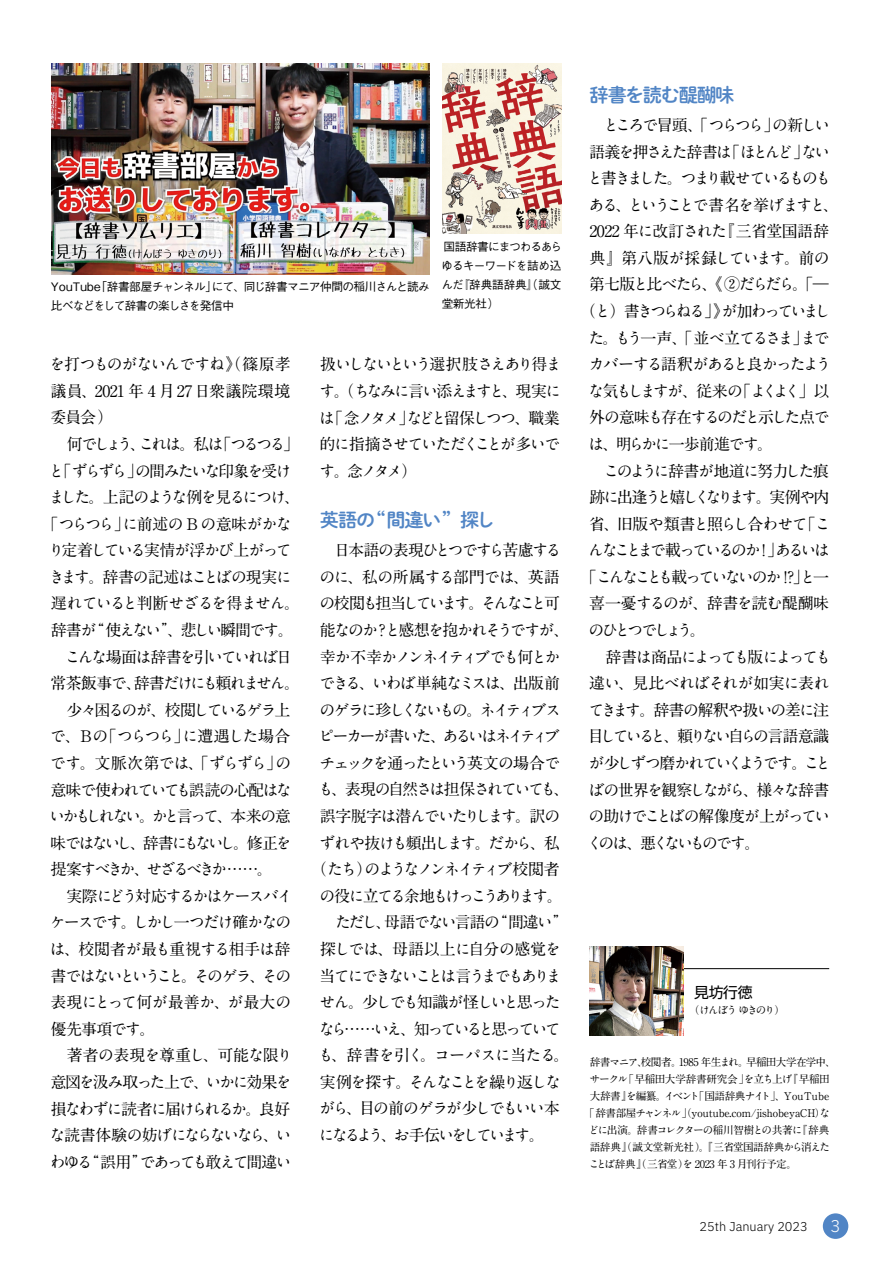
<style>
.page{position:relative;width:893px;height:1263px;background:#fff}
.page>*{position:absolute;margin:0;border:0;box-sizing:border-box;transform-origin:0 0}
.t1{font:19.2px "Shuei M Go Std B";letter-spacing:-.065em;color:#5185c5}
.t2{font:300 16.95px "IBM Plex Sans";color:#fff}
.t3{font:700 15.9px/26.5px "A1 Mincho Std";letter-spacing:-.125em;color:#000}
.t4{font:700 15.9px "A1 Mincho Std";letter-spacing:-.105em;color:#000}
.t5{font:700 15.9px "A1 Mincho Std";letter-spacing:-.155em;color:#000}
.t6{font:700 15.9px "A1 Mincho Std";letter-spacing:-.185em;color:#000}
.t7{font:700 15.9px "A1 Mincho Std";letter-spacing:-.18em;color:#000}
.t8{font:700 15.9px "A1 Mincho Std";letter-spacing:-.175em;color:#000}
.t9{font:700 15.9px "A1 Mincho Std";letter-spacing:-.15em;color:#000}
.t10{font:700 15.9px "A1 Mincho Std";letter-spacing:-.03em;color:#000}
.t11{font:700 15.9px "A1 Mincho Std";letter-spacing:-.17em;color:#000}
.t12{font:700 15.9px "A1 Mincho Std";letter-spacing:-.165em;color:#000}
.t13{font:700 15.9px "A1 Mincho Std";letter-spacing:-.08em;color:#000}
.t14{font:700 15.9px "A1 Mincho Std";letter-spacing:-.1em;color:#000}
.t15{font:700 15.9px "A1 Mincho Std";letter-spacing:-.04em;color:#000}
.t16{font:700 15.9px "A1 Mincho Std";letter-spacing:-.035em;color:#000}
.t17{font:700 15.9px "A1 Mincho Std";letter-spacing:-.075em;color:#000}
.t18{font:700 15.9px "A1 Mincho Std";letter-spacing:-.195em;color:#000}
.t19{font:700 15.9px "A1 Mincho Std";letter-spacing:-.09em;color:#000}
.t20{font:700 15.9px/26.5px "A1 Mincho Std";letter-spacing:-.015em;color:#000}
.t21{font:700 15.9px "A1 Mincho Std";letter-spacing:-.16em;color:#000}
.t22{font:700 15.9px "A1 Mincho Std";letter-spacing:-.065em;color:#000}
.t23{font:700 15.9px "A1 Mincho Std";letter-spacing:-.145em;color:#000}
.t24{font:700 15.9px "A1 Mincho Std";letter-spacing:-.055em;color:#000}
.t25{font:700 15.9px "A1 Mincho Std";letter-spacing:-.045em;color:#000}
.t26{font:700 15.9px "A1 Mincho Std";letter-spacing:-.06em;color:#000}
.t27{font:700 15.9px "A1 Mincho Std";letter-spacing:-.05em;color:#000}
.t28{font:700 15.9px "A1 Mincho Std";letter-spacing:-.2em;color:#000}
.t29{font:300 12.75px "IBM Plex Sans";color:#000}
.t30{font:500 11.7px/18.8px "Gothic BBB Pro";letter-spacing:-.06em;color:#000}
.t31{font:700 10.65px "A1 Mincho Std";letter-spacing:-.055em;color:#000}
.t32{font:700 10.65px "A1 Mincho Std";letter-spacing:-.01em;color:#000}
.t33{font:700 10.65px "A1 Mincho Std";letter-spacing:-.095em;color:#000}
.t34{font:700 10.65px "A1 Mincho Std";letter-spacing:-.165em;color:#000}
</style>
<div class="page">
<div style="left:823px;top:1213px;width:25px;height:26px;background:#5185c5;border-radius:50%"></div>
<img style="left:51px;top:64px;width:378px;height:210px">
<img style="left:442px;top:64px;width:119px;height:169px">
<hr style="left:590px;top:968px;width:239px;height:1px;background:#000">
<img style="left:589px;top:947px;width:95px;height:89px">
<p class="t30" style="left:51px;top:275px;width:380px;line-height:19.2px">YouTube「辞書部屋チャンネル」にて、同じ辞書マニア仲間の稲川さんと読み比べなどをして辞書の楽しさを発信中</p>
<p class="t30" style="left:441px;top:236px;width:123px;text-align:justify">国語辞書にまつわるあらゆるキーワードを詰め込んだ『辞典語辞典』（誠文堂新光社）</p>
<p class="t20" style="left:51px;top:349px;width:241px;text-indent:175px">》<br>議員、2021 年 4 月27日衆議院環境委員会）</p>
<p class="t18" style="left:67px;top:431px;width:234px">何でしょう、これは。私は「つるつる」</p>
<p class="t3" style="left:48px;top:455px;width:245px">と「ずらずら」の間みたいな印象を受け</p>
<p class="t3" style="left:49px;top:482px;width:253px">ました。上記のような例を見るにつけ、</p>
<p class="t22" style="left:42px;top:511px;width:251px">「つらつら」に前述の B の意味がかな</p>
<p class="t3" style="left:48px;top:535px;width:245px">り定着している実情が浮かび上がって</p>
<p class="t17" style="left:49px;top:564px;width:244px">きます。辞書の記述はことばの現実に</p>
<p class="t13" style="left:51px;top:590px;width:251px">遅れていると判断せざるを得ません。</p>
<p class="t3" style="left:51px;top:615px;width:244px">辞書が“ 使えない”、悲しい瞬間です。</p>
<p class="t3" style="left:65px;top:641px;width:229px">こんな場面は辞書を引いていれば日</p>
<p class="t3" style="left:50px;top:668px;width:251px">常茶飯事で、辞書だけにも頼れません。</p>
<p class="t9" style="left:67px;top:697px;width:226px">少々困るのが、校閲しているゲラ上</p>
<p class="t14" style="left:50px;top:723px;width:242px">で、Ｂの「つらつら」に遭遇した場合</p>
<p class="t15" style="left:50px;top:750px;width:243px">です。文脈次第では、「ずらずら」の</p>
<p class="t4" style="left:51px;top:777px;width:243px">意味で使われていても誤読の心配はな</p>
<p class="t6" style="left:49px;top:803px;width:243px">いかもしれない。かと言って、本来の意</p>
<p class="t12" style="left:50px;top:830px;width:243px">味ではないし、辞書にもないし。修正を</p>
<p class="t8" style="left:51px;top:856px;width:224px">提案すべきか、せざるべきか… …。</p>
<p class="t3" style="left:67px;top:880px;width:228px">実際にどう対応するかはケースバイ</p>
<p class="t3" style="left:50px;top:907px;width:243px">ケースです。しかし一つだけ確かなの</p>
<p class="t10" style="left:50px;top:936px;width:242px">は、校閲者が最も重視する相手は辞</p>
<p class="t5" style="left:51px;top:963px;width:242px">書ではないということ。そのゲラ、その</p>
<p class="t10" style="left:51px;top:989px;width:242px">表現にとって何が最善か、が最大の</p>
<p class="t3" style="left:51px;top:1013px;width:106px">優先事項です。</p>
<p class="t27" style="left:67px;top:1042px;width:228px">著者の表現を尊重し、可能な限り</p>
<p class="t3" style="left:51px;top:1066px;width:243px">意図を汲み取った上で、いかに効果を</p>
<p class="t3" style="left:51px;top:1093px;width:241px">損なわずに読者に届けられるか。良好</p>
<p class="t19" style="left:50px;top:1122px;width:243px">な読書体験の妨げにならないなら、い</p>
<p class="t3" style="left:50px;top:1146px;width:243px">わゆる“ 誤用 ”であっても敢えて間違い</p>
<p class="t17" style="left:49px;top:351px;width:243px">を打つものがないんですね（篠原孝</p>
<p class="t3" style="left:319px;top:349px;width:244px">扱いしないという選択肢さえあり得ます。（ちなみに言い添えますと、現実には「念ノタメ」などと留保しつつ、職業的に指摘させていただくことが多いです。念ノタメ）</p>
<p class="t1" style="left:320px;top:506px;width:177px">英語の“間違い”探し</p>
<p class="t3" style="left:334px;top:535px;width:229px">日本語の表現ひとつですら苦慮する</p>
<p class="t10" style="left:319px;top:564px;width:242px">のに、私の所属する部門では、英語</p>
<p class="t6" style="left:319px;top:590px;width:242px">の校閲も担当しています。そんなこと可</p>
<p class="t3" style="left:320px;top:614px;width:251px">能なのか？と感想を抱かれそうですが、</p>
<p class="t3" style="left:320px;top:641px;width:242px">幸か不幸かノンネイティブでも何とか</p>
<p class="t3" style="left:319px;top:668px;width:242px">できる、いわば単純なミスは、出版前</p>
<p class="t11" style="left:319px;top:697px;width:243px">のゲラに珍しくないもの。ネイティブス</p>
<p class="t5" style="left:318px;top:723px;width:243px">ピーカーが書いた、あるいはネイティブ</p>
<p class="t3" style="left:319px;top:747px;width:242px">チェックを通ったという英文の場合で</p>
<p class="t3" style="left:318px;top:774px;width:253px">も、表現の自然さは担保されていても、</p>
<p class="t3" style="left:320px;top:801px;width:242px">誤字脱字は潜んでいたりします。訳の</p>
<p class="t4" style="left:320px;top:830px;width:242px">ずれや抜けも頻出します。だから、私</p>
<p class="t3" style="left:311px;top:854px;width:250px">（たち）のようなノンネイティブ校閲者</p>
<p class="t8" style="left:319px;top:883px;width:245px">の役に立てる余地もけっこうあります。</p>
<p class="t3" style="left:335px;top:907px;width:235px">ただし、母語でない言語の“ 間違い”</p>
<p class="t24" style="left:320px;top:936px;width:242px">探しでは、母語以上に自分の感覚を</p>
<p class="t21" style="left:319px;top:963px;width:244px">当てにできないことは言うまでもありま</p>
<p class="t3" style="left:319px;top:987px;width:243px">せん。少しでも知識が怪しいと思った</p>
<p class="t7" style="left:319px;top:1016px;width:244px">なら… …いえ、知っていると思っていて</p>
<p class="t15" style="left:318px;top:1042px;width:253px">も、辞書を引く。コーパスに当たる。</p>
<p class="t3" style="left:320px;top:1066px;width:243px">実例を探す。そんなことを繰り返しな</p>
<p class="t3" style="left:319px;top:1093px;width:242px">がら、目の前のゲラが少しでもいい本</p>
<p class="t6" style="left:319px;top:1122px;width:227px">になるよう、お手伝いをしています。</p>
<p class="t1" style="left:589px;top:80px;width:146px">辞書を読む醍醐味</p>
<p class="t23" style="left:603px;top:112px;width:229px">ところで冒頭、「つらつら」の新しい</p>
<p class="t9" style="left:589px;top:139px;width:242px">語義を押さえた辞書は「ほとんど」ない</p>
<p class="t5" style="left:587px;top:165px;width:245px">と書きました。つまり載せているものも</p>
<p class="t3" style="left:588px;top:189px;width:252px">ある、ということで書名を挙げますと、</p>
<p class="t16" style="left:589px;top:218px;width:241px">2022 年に改訂された『三省堂国語辞</p>
<p class="t16" style="left:589px;top:245px;width:242px">典』第八版が採録しています。前の</p>
<p class="t9" style="left:589px;top:272px;width:241px">第七版と比べたら、《②だらだら。「―</p>
<p class="t8" style="left:580px;top:298px;width:252px">（と）書きつらねる」》が加わっていまし</p>
<p class="t5" style="left:588px;top:325px;width:242px">た。もう一声、「並べ立てるさま」まで</p>
<p class="t3" style="left:588px;top:349px;width:245px">カバーする語釈があると良かったよう</p>
<p class="t7" style="left:588px;top:378px;width:243px">な気もしますが、従来の「よくよく」以</p>
<p class="t3" style="left:589px;top:402px;width:242px">外の意味も存在するのだと示した点で</p>
<p class="t19" style="left:588px;top:431px;width:187px">は、明らかに一歩前進です。</p>
<p class="t4" style="left:604px;top:458px;width:227px">このように辞書が地道に努力した痕</p>
<p class="t12" style="left:589px;top:484px;width:242px">跡に出逢うと嬉しくなります。実例や内</p>
<p class="t13" style="left:589px;top:511px;width:244px">省、旧版や類書と照らし合わせて「こ</p>
<p class="t7" style="left:588px;top:537px;width:243px">んなことまで載っているのか！」あるいは</p>
<p class="t11" style="left:581px;top:564px;width:250px">「こんなことも載っていないのか !?」と一</p>
<p class="t25" style="left:589px;top:591px;width:241px">喜一憂するのが、辞書を読む醍醐味</p>
<p class="t28" style="left:589px;top:617px;width:119px">のひとつでしょう。</p>
<p class="t3" style="left:605px;top:641px;width:227px">辞書は商品によっても版によっても</p>
<p class="t26" style="left:589px;top:670px;width:241px">違い、見比べればそれが如実に表れ</p>
<p class="t14" style="left:588px;top:697px;width:242px">てきます。辞書の解釈や扱いの差に注</p>
<p class="t6" style="left:588px;top:723px;width:243px">目していると、頼りない自らの言語意識</p>
<p class="t3" style="left:589px;top:747px;width:244px">が少しずつ磨かれていくようです。こと</p>
<p class="t4" style="left:588px;top:777px;width:242px">ばの世界を観察しながら、様々な辞書</p>
<p class="t4" style="left:589px;top:803px;width:243px">の助けでことばの解像度が上がってい</p>
<p class="t18" style="left:587px;top:830px;width:175px">くのは、悪くないものです。</p>
<p class="t34" style="left:590px;top:1001px;width:197px">　　　　　　　　　（けんぼう ゆきのり）</p>
<p class="t31" style="left:590px;top:1054px;width:247px">辞書マニア、校閲者。1985 年生まれ。早稲田大学在学中、</p>
<p class="t31" style="left:589px;top:1071px;width:242px">サークル「早稲田大学辞書研究会」を立ち上げ『早稲田</p>
<p class="t31" style="left:590px;top:1088px;width:241px">大辞書』を編纂。イベント「国語辞典ナイト」、YouTube</p>
<p class="t32" style="left:584px;top:1105px;width:248px">「辞書部屋チャンネル」（youtube.com/jishobeyaCH）な</p>
<p class="t33" style="left:588px;top:1122px;width:242px">どに出演。辞書コレクターの稲川智樹との共著に『辞典</p>
<p class="t31" style="left:590px;top:1139px;width:242px">語辞典』（誠文堂新光社）。『三省堂国語辞典から消えた</p>
<p class="t31" style="left:589px;top:1156px;width:210px">ことば辞典』（三省堂）を 2023 年 3 月刊行予定。</p>
<p class="t29" style="left:700px;top:1216px;width:110px">25th January 2023</p>
<p class="t2" style="left:830px;top:1213px;width:12px">3</p>
</div>
